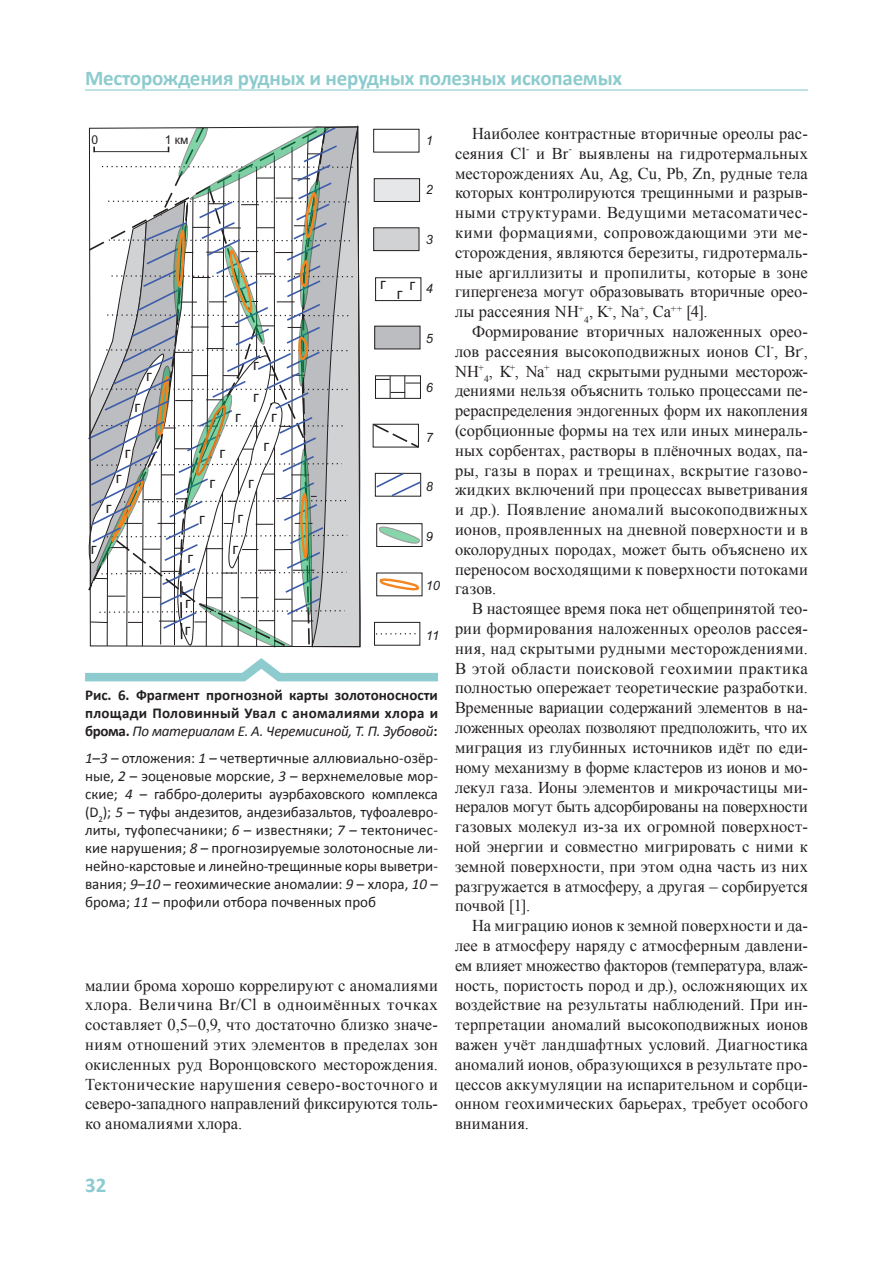
<style>
.page{position:relative;width:893px;height:1263px;background:#fff}
.page>*{position:absolute;margin:0;border:0;box-sizing:border-box;transform-origin:0 0}
.t1{font:700 21px "Calibri";letter-spacing:-.01em;color:#8dcbce}
.t2{font:700 21px "Calibri";color:#8bccd1}
.Основной_текст{font:16.5px/19.8px "Times New Roman";letter-spacing:.005em;color:#231f20;text-align:justify}
.t3{font:15.6px "Arial";color:#231f20}
.Анотация{font:15px/18px "Calibri";color:#231f20;text-align:justify}
.Анотация-2{font:700 15px/18px "Calibri";letter-spacing:.02em;color:#231f20;text-align:justify}
.t4{font:italic 12.9px "Arial";color:#231f20}
.t5{font:12.15px "Arial";color:#231f20}
.s1{font-weight:400;font-style:italic}
.s2{font-style:italic}
</style>
<div class="page">
<hr style="left:85px;top:89px;width:723px;height:2px;background:#8bccd1">
<svg style="left:85px;top:126px;width:353px;height:556px"></svg>
<p class="t1" style="left:85px;top:65px;width:538px">Месторождения рудных и нерудных полезных ископаемых</p>
<p class="t5" style="left:92px;top:132px;width:8px">0</p>
<p class="t5" style="left:165px;top:132px;width:25px">1 км</p>
<p class="t3" style="left:146px;top:365px;width:7px">г</p>
<p class="t3" style="left:134px;top:396px;width:7px">г</p>
<p class="t3" style="left:125px;top:442px;width:7px">г</p>
<p class="t3" style="left:116px;top:468px;width:7px">г</p>
<p class="t3" style="left:106px;top:497px;width:7px">г</p>
<p class="t3" style="left:91px;top:538px;width:7px">г</p>
<p class="t3" style="left:219px;top:442px;width:7px">г</p>
<p class="t3" style="left:210px;top:472px;width:7px">г</p>
<p class="t3" style="left:235px;top:406px;width:7px">г</p>
<p class="t3" style="left:253px;top:354px;width:7px">г</p>
<p class="t3" style="left:253px;top:386px;width:7px">г</p>
<p class="t3" style="left:271px;top:406px;width:7px">г</p>
<p class="t3" style="left:264px;top:435px;width:7px">г</p>
<p class="t3" style="left:248px;top:472px;width:7px">г</p>
<p class="t3" style="left:199px;top:509px;width:7px">г</p>
<p class="t3" style="left:188px;top:547px;width:7px">г</p>
<p class="t3" style="left:185px;top:592px;width:7px">г</p>
<p class="t5" style="left:181px;top:582px;width:8px">L</p>
<p class="t3" style="left:185px;top:620px;width:7px">г</p>
<p class="t3" style="left:237px;top:507px;width:7px">г</p>
<p class="t3" style="left:233px;top:539px;width:7px">г</p>
<p class="t4" style="left:426px;top:132px;width:9px">1</p>
<p class="t4" style="left:426px;top:181px;width:9px">2</p>
<p class="t4" style="left:426px;top:231px;width:9px">3</p>
<p class="t3" style="left:380px;top:273px;width:7px">г</p>
<p class="t3" style="left:410px;top:275px;width:7px">г</p>
<p class="t3" style="left:397px;top:284px;width:7px">г</p>
<p class="t4" style="left:426px;top:280px;width:9px">4</p>
<p class="t4" style="left:426px;top:330px;width:9px">5</p>
<p class="t4" style="left:426px;top:379px;width:9px">6</p>
<p class="t4" style="left:426px;top:429px;width:9px">7</p>
<p class="t4" style="left:426px;top:478px;width:9px">8</p>
<p class="t4" style="left:426px;top:528px;width:9px">9</p>
<p class="t4" style="left:426px;top:577px;width:16px">10</p>
<p class="t4" style="left:426px;top:627px;width:15px">11</p>
<p class="Анотация-2" style="left:85px;top:686px;width:354px">Рис. 6. Фрагмент прогнозной карты золотоносности площади Половинный Увал с аномалиями хлора и брома. <span class="s1">По материалам Е. А. Черемисиной, Т. П. Зубовой</span>:</p>
<p class="Анотация" style="left:85px;top:749px;width:354px"><span class="s2">1–3 –</span> отложения: <span class="s2">1</span> – четвертичные аллювиально-озёр&shy;ные, <span class="s2">2</span> – эоценовые морские, <span class="s2">3</span> – верхнемеловые мор&shy;ские; <span class="s2">4</span> – габбро-долериты ауэрбаховского комплекса (D<sub>2</sub>); <span class="s2">5</span> – туфы андезитов, андезибазальтов, туфоалевро&shy;литы, туфопесчаники; <span class="s2">6</span> – известняки; <span class="s2">7</span> – тектоничес&shy;кие нарушения; <span class="s2">8</span> – прогнозируемые золотоносные ли&shy;нейно-карстовые и линейно-трещинные коры выветри&shy;вания; <span class="s2">9–10</span> – геохимические аномалии: <span class="s2">9</span> – хлора, <span class="s2">10</span> – брома; <span class="s2">11</span> – профили отбора почвенных проб</p>
<p class="Основной_текст" style="left:85px;top:975px;width:354px">малии брома хорошо коррелируют с аномалиями хлора. Величина Br/Cl в одноимённых точках составляет 0,5–0,9, что достаточно близко значе&shy;ниям отношений этих элементов в пределах зон окисленных руд Воронцовского месторождения.<br>Тектонические нарушения северо-восточного и северо-западного направлений фиксируются толь&shy;ко аномалиями хлора.</p>
<p class="Основной_текст" style="left:455px;top:123px;width:354px;text-indent:17px">Наиболее контрастные вторичные ореолы рас&shy;сеяния Cl<sup>-</sup> и Br<sup>-</sup> выявлены на гидротермальных месторождениях Au, Ag, Cu, Pb, Zn, рудные тела которых контролируются трещинными и разрыв&shy;ными структурами. Ведущими метасоматичес&shy;кими формациями, сопровождающими эти ме&shy;сторождения, являются березиты, гидротермаль&shy;ные аргиллизиты и пропилиты, которые в зоне гипергенеза могут образовывать вторичные орео&shy;лы рассеяния NH<sup>+</sup><sub>4</sub>, K<sup>+</sup>, Na<sup>+</sup>, Ca<sup>++</sup> [4].</p>
<p class="Основной_текст" style="left:455px;top:321px;width:354px;text-indent:17px">Формирование вторичных наложенных орео&shy;лов рассеяния высокоподвижных ионов Cl<sup>-</sup>, Br<sup>-</sup>, NH<sup>+</sup><sub>4</sub>, K<sup>+</sup>, Na<sup>+</sup> над скрытыми рудными месторож&shy;дениями нельзя объяснить только процессами пе&shy;рераспределения эндогенных форм их накопления (сорбционные формы на тех или иных минераль&shy;ных сорбентах, растворы в плёночных водах, па&shy;ры, газы в порах и трещинах, вскрытие газово‑ жидких включений при процессах выветривания и др.). Появление аномалий высокоподвижных ионов, проявленных на дневной поверхности и в околорудных породах, может быть объяснено их переносом восходящими к поверхности потоками газов.</p>
<p class="Основной_текст" style="left:455px;top:599px;width:354px;text-indent:17px">В настоящее время пока нет общепринятой тео&shy;рии формирования наложенных ореолов рассея&shy;ния, над скрытыми рудными месторождениями.<br>В этой области поисковой геохимии практика полностью опережает теоретические разработки.<br>Временные вариации содержаний элементов в на&shy;ложенных ореолах позволяют предположить, что их миграция из глубинных источников идёт по еди&shy;ному механизму в форме кластеров из ионов и мо&shy;лекул газа. Ионы элементов и микрочастицы ми&shy;нералов могут быть адсорбированы на поверхности газовых молекул из-за их огромной поверхност&shy;ной энергии и совместно мигрировать с ними к земной поверхности, при этом одна часть из них разгружается в атмосферу, а другая ‒ сорбируется почвой [1].</p>
<p class="Основной_текст" style="left:455px;top:915px;width:354px;text-indent:17px">На миграцию ионов к земной поверхности и да&shy;лее в атмосферу наряду с атмосферным давлени&shy;ем влияет множество факторов (температура, влаж&shy;ность, пористость пород и др.), осложняющих их воздействие на результаты наблюдений. При ин&shy;терпретации аномалий высокоподвижных ионов важен учёт ландшафтных условий. Диагностика аномалий ионов, образующихся в результате про&shy;цессов аккумуляции на испарительном и сорбци&shy;онном геохимических барьерах, требует особого внимания.</p>
<p class="t2" style="left:85px;top:1171px;width:23px">32</p>
</div>
